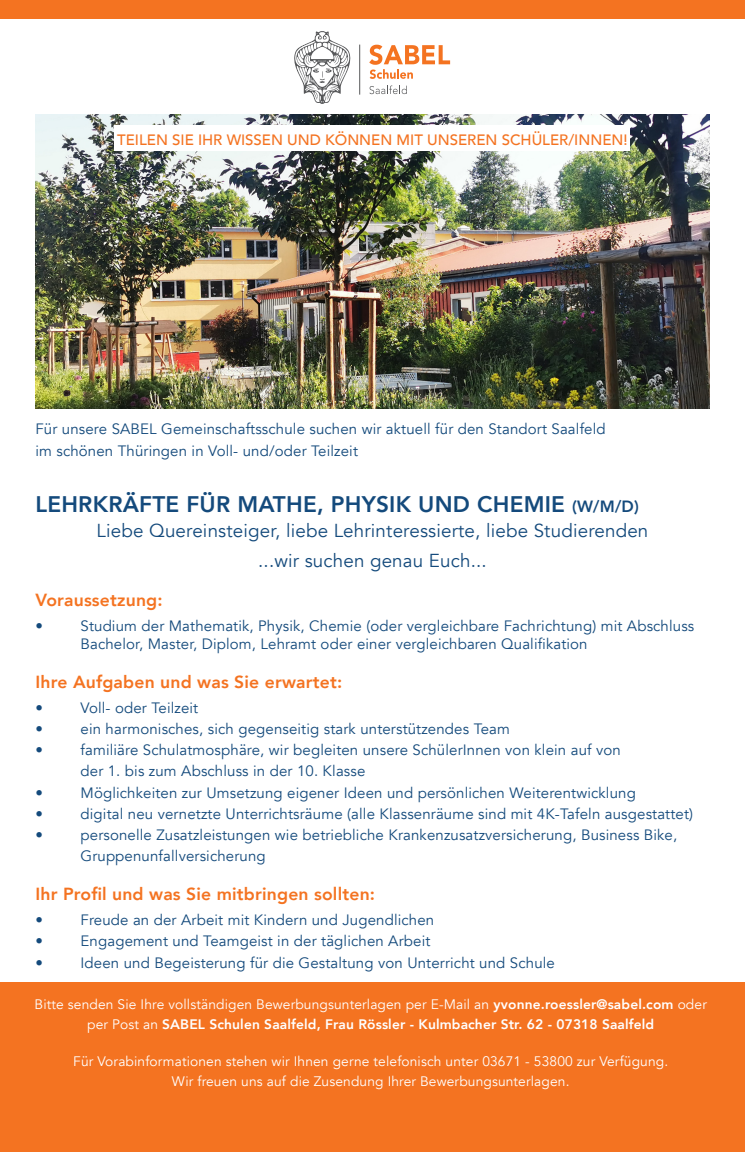
<style>
.page{position:relative;width:745px;height:1152px;background:#fff}
.page>*{position:absolute;margin:0;border:0;box-sizing:border-box;transform-origin:0 0}
.t1{font:800 22.5px "Avenir";letter-spacing:.01em;color:#144a7c}
.t2{font:18.75px/30px "Avenir";letter-spacing:.01em;color:#144a7c;text-align:center}
.t3{font:800 17.5px "Avenir";letter-spacing:.01em;color:#f47321}
.t4{font:15px/21.2px "Avenir";letter-spacing:.01em;color:#144a7c}
.t5{font:500 15px "Avenir";color:#f47321}
.t6{font:800 13.75px/20px "Avenir";letter-spacing:.01em;color:#fff;text-align:center}
.t7{font:13.75px/20px "Avenir";letter-spacing:.01em;color:#fff;text-align:center}
.s1{font-size:16.25px}
.s2{font-weight:400}
</style>
<div class="page">
<div style="left:0;top:982px;width:744px;height:170px;background:#f47321"></div>
<div style="left:0;top:0;width:744px;height:19px;background:#f47321"></div>
<svg style="left:369px;top:45px;width:81px;height:34px"></svg>
<svg style="left:294px;top:31px;width:56px;height:73px"></svg>
<hr style="left:359px;top:45px;width:1px;height:50px;background:#57585a">
<svg style="left:369px;top:85px;width:37px;height:9px"></svg>
<img style="left:35px;top:114px;width:674px;height:294px">
<div style="left:114px;top:126px;width:515px;height:25px;background:#fff"></div>
<p class="t5" style="left:117px;top:126px;width:511px">TEILEN SIE IHR WISSEN UND KÖNNEN MIT UNSEREN SCHÜLER/INNEN!</p>
<p class="t4" style="left:35px;top:419px;width:571px">Für unsere SABEL Gemeinschaftsschule suchen wir aktuell für den Standort Saalfeld im schönen Thüringen in Voll- und/oder Teilzeit</p>
<h1 class="t1" style="left:35px;top:486px;width:604px">LEHRKRÄFTE FÜR MATHE, PHYSIK UND CHEMIE <span class="s1">(W/M/D)</span></h1>
<p class="t2" style="left:96px;top:516px;width:553px">Liebe Quereinsteiger, liebe Lehrinteressierte, liebe Studierenden ...wir suchen genau Euch...</p>
<p class="t3" style="left:35px;top:586px;width:129px">Voraussetzung:</p>
<p class="t4" style="left:35px;top:615px;width:9px">•</p>
<p class="t4" style="left:80px;top:617px;width:615px;line-height:18px">Studium der Mathematik, Physik, Chemie (oder vergleichbare Fachrichtung) mit Abschluss<br>Bachelor, Master, Diplom, Lehramt oder einer vergleichbaren Qualifikation</p>
<p class="t3" style="left:35px;top:668px;width:308px">Ihre Aufgaben und was Sie erwartet:</p>
<p class="t4" style="left:35px;top:697px;width:9px">•</p>
<p class="t4" style="left:80px;top:697px;width:119px">Voll- oder Teilzeit</p>
<p class="t4" style="left:35px;top:718px;width:9px">•</p>
<p class="t4" style="left:80px;top:718px;width:430px">ein harmonisches, sich gegenseitig stark unterstützendes Team</p>
<p class="t4" style="left:35px;top:739px;width:9px">•</p>
<p class="t4" style="left:80px;top:739px;width:541px">familiäre Schulatmosphäre, wir begleiten unsere SchülerInnen von klein auf von der 1. bis zum Abschluss in der 10. Klasse</p>
<p class="t4" style="left:35px;top:782px;width:9px">•</p>
<p class="t4" style="left:80px;top:782px;width:556px">Möglichkeiten zur Umsetzung eigener Ideen und persönlichen Weiterentwicklung</p>
<p class="t4" style="left:35px;top:803px;width:9px">•</p>
<p class="t4" style="left:80px;top:803px;width:613px">digital neu vernetzte Unterrichtsräume (alle Klassenräume sind mit 4K-Tafeln ausgestattet)</p>
<p class="t4" style="left:35px;top:824px;width:9px">•</p>
<p class="t4" style="left:80px;top:824px;width:598px">personelle Zusatzleistungen wie betriebliche Krankenzusatzversicherung, Business Bike,<br>Gruppenunfallversicherung</p>
<p class="t3" style="left:35px;top:880px;width:341px">Ihr Profil und was Sie mitbringen sollten:</p>
<p class="t4" style="left:35px;top:909px;width:9px">•</p>
<p class="t4" style="left:80px;top:909px;width:355px">Freude an der Arbeit mit Kindern und Jugendlichen</p>
<p class="t4" style="left:35px;top:931px;width:9px">•</p>
<p class="t4" style="left:80px;top:931px;width:351px">Engagement und Teamgeist in der täglichen Arbeit</p>
<p class="t4" style="left:35px;top:952px;width:9px">•</p>
<p class="t4" style="left:80px;top:952px;width:475px">Ideen und Begeisterung für die Gestaltung von Unterricht und Schule</p>
<p class="t6" style="left:35px;top:994px;width:673px"><span class="s2">Bitte senden Sie Ihre vollständigen Bewerbungsunterlagen per E-Mail an</span> yvonne.roessler@sabel.com <span class="s2">oder per Post an</span> SABEL Schulen Saalfeld, Frau Rössler - Kulmbacher Str. 62 - 07318 Saalfeld</p>
<p class="t7" style="left:73px;top:1051px;width:596px">Für Vorabinformationen stehen wir Ihnen gerne telefonisch unter 03671 - 53800 zur Verfügung.<br>Wir freuen uns auf die Zusendung Ihrer Bewerbungsunterlagen.</p>
</div>
